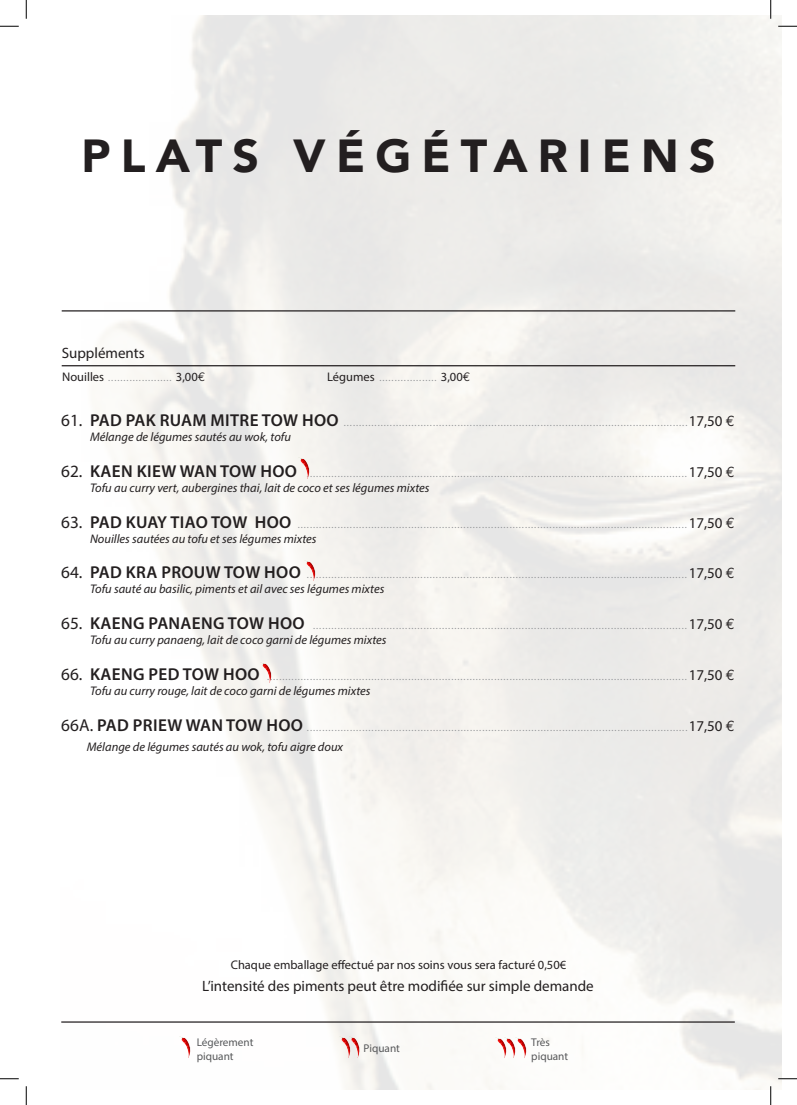
<style>
.page{position:relative;width:797px;height:1105px;background:#fff}
.page>*{position:absolute;margin:0;border:0;box-sizing:border-box;transform-origin:0 0}
.t1{font:900 46.25px "Avenir";letter-spacing:.22em;color:#231f20}
.t2{font:15px "Myriad Pro";color:#231f20}
.t3{font:italic 12.5px "Myriad Pro";color:#231f20}
.t4{font:12.5px "Myriad Pro";color:#231f20}
.t5{font:11.25px/13.5px "Myriad Pro";color:#57585a}
.t6{font:10px "Myriad Pro";color:#939598}
.s1{font-size:12.5px;color:#231f20}
.s2{font-family:"Euro Mono";font-size:12.5px;color:#231f20}
.s3{font-size:17.25px;color:#231f20}
.s4{font-weight:600;font-size:17.25px;color:#231f20}
.s5{font-size:15px;color:#231f20}
.s6{font-family:"Euro Mono";font-size:15px;color:#231f20}
</style>
<div class="page">
<hr style="left:61px;top:1021px;width:673px;height:2px;background:#231f20">
<hr style="left:62px;top:365px;width:673px;height:1px;background:#231f20">
<hr style="left:62px;top:310px;width:673px;height:1px;background:#231f20">
<img style="left:494px;top:1038px;width:9px;height:21px">
<img style="left:503px;top:1038px;width:11px;height:21px">
<img style="left:514px;top:1038px;width:13px;height:21px">
<img style="left:339px;top:1037px;width:9px;height:21px">
<img style="left:348px;top:1037px;width:13px;height:21px">
<img style="left:181px;top:1037px;width:10px;height:21px">
<img style="left:297px;top:458px;width:13px;height:21px">
<img style="left:304px;top:560px;width:12px;height:21px">
<img style="left:260px;top:662px;width:13px;height:21px">
<svg style="left:0;top:25px;width:19px;height:2px"></svg>
<svg style="left:778px;top:25px;width:19px;height:2px"></svg>
<svg style="left:0;top:1078px;width:19px;height:1px"></svg>
<svg style="left:778px;top:1078px;width:19px;height:1px"></svg>
<svg style="left:25px;top:0;width:2px;height:19px"></svg>
<svg style="left:25px;top:1086px;width:2px;height:19px"></svg>
<svg style="left:770px;top:0;width:1px;height:19px"></svg>
<svg style="left:770px;top:1086px;width:1px;height:19px"></svg>
<h1 class="t1" style="left:81px;top:126px;width:635px">PLATS VÉGÉTARIENS</h1>
<h2 class="t2" style="left:62px;top:344px;width:84px">Suppléments</h2>
<p class="t6" style="left:62px;top:371px;width:145px"><span class="s1">Nouilles</span> ..................... <span class="s1">3,00</span><span class="s2">€</span></p>
<p class="t6" style="left:327px;top:371px;width:145px"><span class="s1">Légumes</span> ................... <span class="s1">3,00</span><span class="s2">€</span></p>
<p class="t6" style="left:61px;top:417px;width:675px"><span class="s3">61.</span> <span class="s4">PAD PAK RUAM MITRE TOW HOO</span> ................................................................................................................<span class="s5">17,50</span> <span class="s6">€</span></p>
<p class="t3" style="left:90px;top:429px;width:202px">Mélange de légumes sautés au wok, tofu</p>
<p class="t6" style="left:61px;top:467px;width:675px"><span class="s3">62.</span> <span class="s4">KAEN KIEW WAN TOW HOO</span> ............................................................................................................................<span class="s5">17,50</span> <span class="s6">€</span></p>
<p class="t3" style="left:90px;top:480px;width:341px">Tofu au curry vert, aubergines thai, lait de coco et ses légumes mixtes</p>
<p class="t6" style="left:61px;top:518px;width:675px"><span class="s3">63.</span> <span class="s4">PAD KUAY TIAO TOW HOO</span> ...............................................................................................................................<span class="s5">17,50</span> <span class="s6">€</span></p>
<p class="t3" style="left:90px;top:531px;width:228px">Nouilles sautées au tofu et ses légumes mixtes</p>
<p class="t6" style="left:61px;top:569px;width:675px"><span class="s3">64.</span> <span class="s4">PAD KRA PROUW TOW HOO</span> ............................................................................................................................<span class="s5">17,50</span> <span class="s6">€</span></p>
<p class="t3" style="left:90px;top:581px;width:296px">Tofu sauté au basilic, piments et ail avec ses légumes mixtes</p>
<p class="t6" style="left:61px;top:620px;width:675px"><span class="s3">65.</span> <span class="s4">KAENG PANAENG TOW HOO</span> ..........................................................................................................................<span class="s5">17,50</span> <span class="s6">€</span></p>
<p class="t3" style="left:90px;top:632px;width:298px">Tofu au curry panaeng, lait de coco garni de légumes mixtes</p>
<p class="t6" style="left:61px;top:670px;width:675px"><span class="s3">66.</span> <span class="s4">KAENG PED TOW HOO</span> .........................................................................................................................................<span class="s5">17,50</span> <span class="s6">€</span></p>
<p class="t3" style="left:90px;top:683px;width:282px">Tofu au curry rouge, lait de coco garni de légumes mixtes</p>
<p class="t6" style="left:61px;top:721px;width:675px"><span class="s3">66A.</span> <span class="s4">PAD PRIEWWAN TOW HOO</span> ............................................................................................................................<span class="s5">17,50</span> <span class="s6">€</span></p>
<p class="t3" style="left:87px;top:739px;width:258px">Mélange de légumes sautés au wok, tofu aigre doux</p>
<p class="t4" style="left:231px;top:957px;width:337px">Chaque emballage effectué par nos soins vous sera facturé 0,50€</p>
<h2 class="t2" style="left:202px;top:977px;width:393px">L’intensité des piments peut être modifiée sur simple demande</h2>
<p class="t5" style="left:197px;top:1035px;width:58px">Légèrement piquant</p>
<p class="t5" style="left:531px;top:1035px;width:38px">Très piquant</p>
<p class="t5" style="left:363px;top:1041px;width:38px">Piquant</p>
</div>
